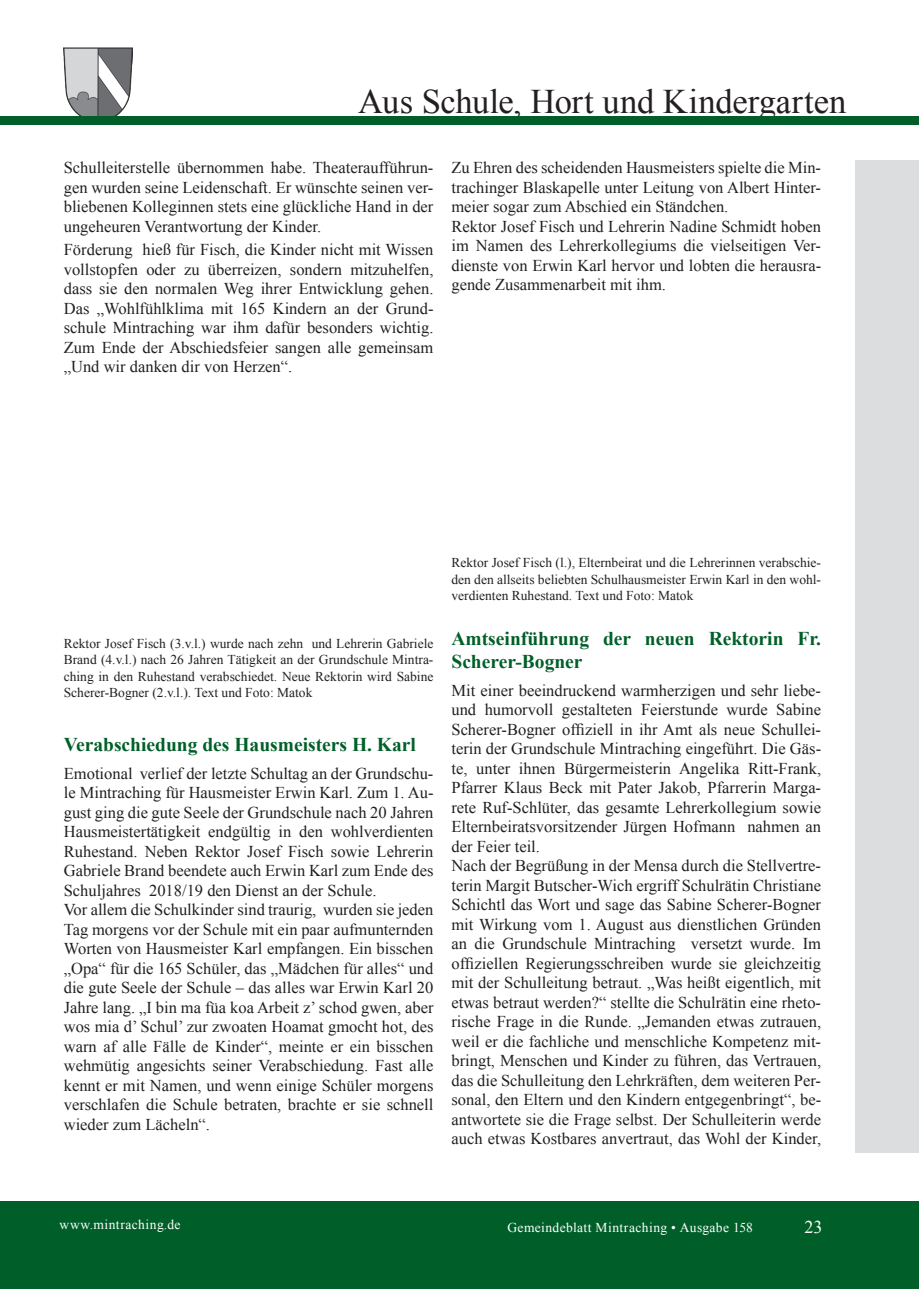
<style>
.page{position:relative;width:919px;height:1289px;background:#fff}
.page>*{position:absolute;margin:0;border:0;box-sizing:border-box;transform-origin:0 0}
.t1{font:34.5px "Times New Roman";letter-spacing:-.005em;color:#231f20}
.t2{font:700 19.5px/22.5px "Times New Roman";color:#005f29}
.t3{font:18px "Times New Roman";color:#fff}
.t4{font:16.5px/19.5px "Times New Roman";color:#231f20}
.t5{font:13.5px/16.5px "Times New Roman";color:#231f20;text-align:justify}
.t6{font:13.5px "Times New Roman";letter-spacing:.035em;color:#fff}
</style>
<div class="page">
<div style="left:855px;top:161px;width:63px;height:991px;background:#dcdddf"></div>
<img style="left:64px;top:47px;width:69px;height:69px">
<div style="left:0;top:1201px;width:918px;height:87px;background:#005f29"></div>
<div style="left:0;top:116px;width:918px;height:8px;background:#005f29"></div>
<h1 class="t1" style="left:358px;top:79px;width:489px">Aus Schule, Hort und Kindergarten</h1>
<p class="t4" style="left:64px;top:157px;width:371px;text-align:justify">Schulleiterstelle übernommen habe. Theateraufführun&shy;gen wurden seine Leidenschaft. Er wünschte seinen ver&shy;bliebenen Kolleginnen stets eine glückliche Hand in der ungeheuren Verantwortung der Kinder.</p>
<p class="t4" style="left:64px;top:240px;width:371px;text-align:justify">Förderung hieß für Fisch, die Kinder nicht mit Wissen vollstopfen oder zu überreizen, sondern mitzuhelfen, dass sie den normalen Weg ihrer Entwicklung gehen.<br>Das „Wohlfühlklima mit 165 Kindern an der Grund&shy;schule Mintraching war ihm dafür besonders wichtig.<br>Zum Ende der Abschiedsfeier sangen alle gemeinsam „Und wir danken dir von Herzen“.</p>
<p class="t4" style="left:451px;top:158px;width:371px">Zu Ehren des scheidenden Hausmeisters spielte die Min&shy;trachinger Blaskapelle unter Leitung von Albert Hinter&shy;meier sogar zum Abschied ein Ständchen.<br>Rektor Josef Fisch und Lehrerin Nadine Schmidt hoben im Namen des Lehrerkollegiums die vielseitigen Ver&shy;dienste von Erwin Karl hervor und lobten die herausra&shy;gende Zusammenarbeit mit ihm.</p>
<p class="t5" style="left:64px;top:634px;width:371px">Rektor Josef Fisch (3.v.l.) wurde nach zehn und Lehrerin Gabriele Brand (4.v.l.) nach 26 Jahren Tätigkeit an der Grundschule Mintra&shy;ching in den Ruhestand verabschiedet. Neue Rektorin wird Sabine Scherer-Bogner (2.v.l.). Text und Foto: Matok</p>
<p class="t2" style="left:64px;top:732px;width:353px">Verabschiedung des Hausmeisters H. Karl</p>
<p class="t4" style="left:64px;top:763px;width:371px">Emotional verlief der letzte Schultag an der Grundschu&shy;le Mintraching für Hausmeister Erwin Karl. Zum 1. Au&shy;gust ging die gute Seele der Grundschule nach 20 Jahren Hausmeistertätigkeit endgültig in den wohlverdienten Ruhestand. Neben Rektor Josef Fisch sowie Lehrerin Gabriele Brand beendete auch Erwin Karl zum Ende des Schuljahres 2018/19 den Dienst an der Schule.<br>Vor allem die Schulkinder sind traurig, wurden sie jeden Tag morgens vor der Schule mit ein paar aufmunternden Worten von Hausmeister Karl empfangen. Ein bisschen „Opa“ für die 165 Schüler, das „Mädchen für alles“ und die gute Seele der Schule – das alles war Erwin Karl 20<br>Jahre lang. „I bin ma füa koa Arbeit z’ schod gwen, aber wos mia d’ Schul’ zur zwoaten Hoamat gmocht hot, des warn af alle Fälle de Kinder“, meinte er ein bisschen wehmütig angesichts seiner Verabschiedung. Fast alle kennt er mit Namen, und wenn einige Schüler morgens verschlafen die Schule betraten, brachte er sie schnell wieder zum Lächeln“.</p>
<p class="t5" style="left:451px;top:554px;width:371px">Rektor Josef Fisch (l.), Elternbeirat und die Lehrerinnen verabschie&shy;den den allseits beliebten Schulhausmeister Erwin Karl in den wohl&shy;verdienten Ruhestand. Text und Foto: Matok</p>
<p class="t2" style="left:451px;top:627px;width:371px">Amtseinführung der neuen Rektorin Fr.<br>Scherer-Bogner</p>
<p class="t4" style="left:451px;top:680px;width:371px">Mit einer beeindruckend warmherzigen und sehr liebe&shy;und humorvoll gestalteten Feierstunde wurde Sabine Scherer-Bogner offiziell in ihr Amt als neue Schullei&shy;terin der Grundschule Mintraching eingeführt. Die Gäs&shy;te, unter ihnen Bürgermeisterin Angelika Ritt-Frank, Pfarrer Klaus Beck mit Pater Jakob, Pfarrerin Marga&shy;rete Ruf-Schlüter, das gesamte Lehrerkollegium sowie Elternbeiratsvorsitzender Jürgen Hofmann nahmen an der Feier teil.<br>Nach der Begrüßung in der Mensa durch die Stellvertre&shy;terin Margit Butscher-Wich ergriff Schulrätin Christiane Schichtl das Wort und sage das Sabine Scherer-Bogner mit Wirkung vom 1. August aus dienstlichen Gründen an die Grundschule Mintraching versetzt wurde. Im offiziellen Regierungsschreiben wurde sie gleichzeitig mit der Schulleitung betraut. „Was heißt eigentlich, mit etwas betraut werden?“ stellte die Schulrätin eine rheto&shy;rische Frage in die Runde. „Jemanden etwas zutrauen, weil er die fachliche und menschliche Kompetenz mit&shy;bringt, Menschen und Kinder zu führen, das Vertrauen, das die Schulleitung den Lehrkräften, dem weiteren Per&shy;sonal, den Eltern und den Kindern entgegenbringt“, be&shy;antwortete sie die Frage selbst. Der Schulleiterin werde auch etwas Kostbares anvertraut, das Wohl der Kinder,</p>
<p class="t6" style="left:60px;top:1215px;width:122px">www.mintraching.de</p>
<p class="t6" style="left:507px;top:1217px;width:247px">Gemeindeblatt Mintraching • Ausgabe 158</p>
<p class="t3" style="left:804px;top:1215px;width:19px">23</p>
<p class="t6" style="left:64px;top:1215px;width:122px">www.mintraching.de</p>
</div>
